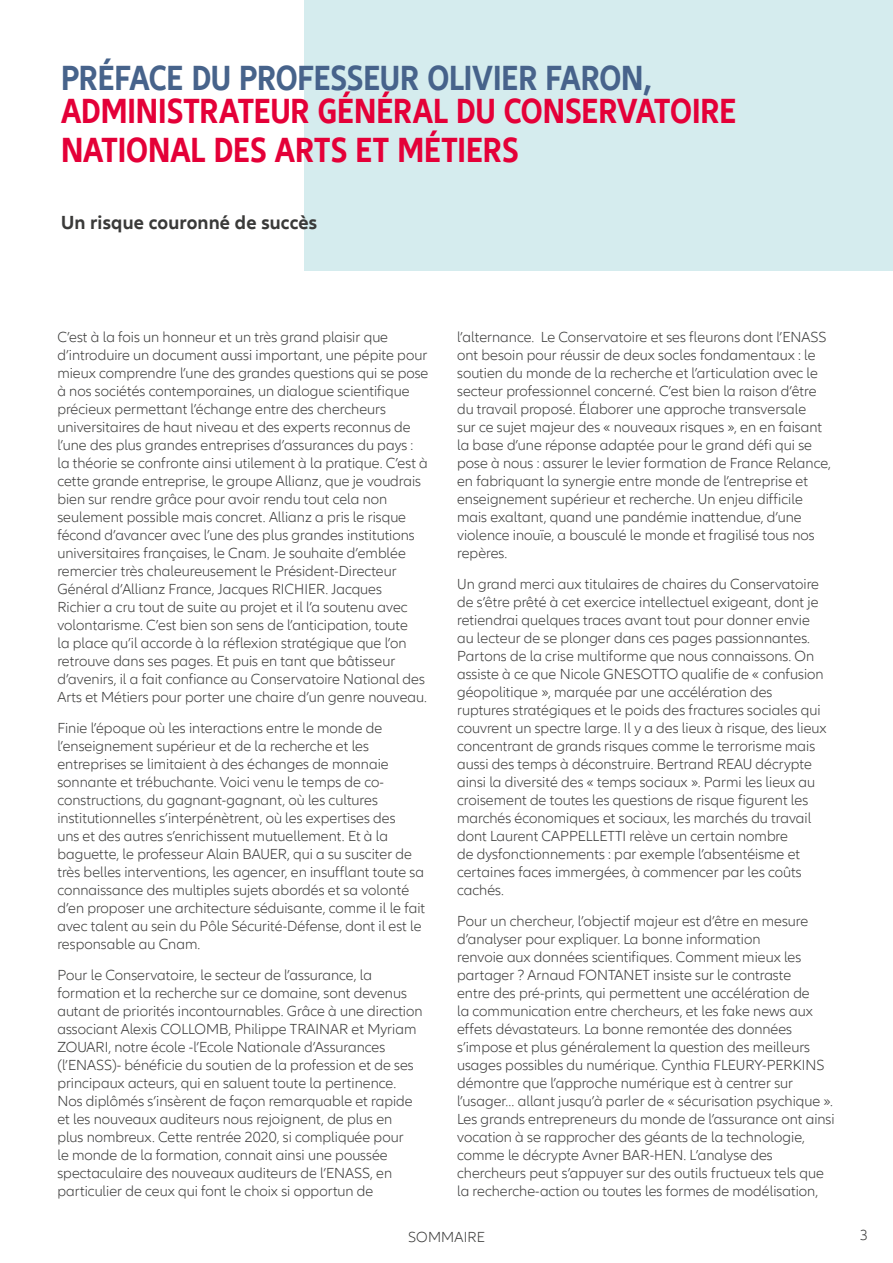
<style>
.page{position:relative;width:893px;height:1263px;background:#fff}
.page>*{position:absolute;margin:0;border:0;box-sizing:border-box;transform-origin:0 0}
.t1{font:700 condensed 36px/39px "Allianz Neo";color:#e40038}
.t2{font:700 condensed 36px "Allianz Neo";letter-spacing:-.005em;color:#47638b}
.t3{font:700 19.5px "Allianz Neo";letter-spacing:.01em;color:#3a3a39}
.t4{font:300 15px/18px "Allianz Neo";color:#3a3a39}
</style>
<div class="page">
<div style="left:304px;top:0;width:589px;height:271px;background:#d5ecee"></div>
<h1 class="t2" style="left:61px;top:57px;width:592px">PRÉFACE DU PROFESSEUR OLIVIER FARON,</h1>
<h1 class="t1" style="left:61px;top:92px;width:677px">ADMINISTRATEUR GÉNÉRAL DU CONSERVATOIRE<br>NATIONAL DES ARTS ET MÉTIERS</h1>
<h2 class="t3" style="left:61px;top:211px;width:258px">Un risque couronné de succès</h2>
<p class="t4" style="left:57px;top:329px;width:373px">C’est à la fois un honneur et un très grand plaisir que d’introduire un document aussi important, une pépite pour mieux comprendre l’une des grandes questions qui se pose à nos sociétés contemporaines, un dialogue scientifique précieux permettant l’échange entre des chercheurs universitaires de haut niveau et des experts reconnus de l’une des plus grandes entreprises d’assurances du pays : la théorie se confronte ainsi utilement à la pratique. C’est à cette grande entreprise, le groupe Allianz, que je voudrais bien sur rendre grâce pour avoir rendu tout cela non seulement possible mais concret. Allianz a pris le risque fécond d’avancer avec l’une des plus grandes institutions universitaires françaises, le Cnam. Je souhaite d’emblée remercier très chaleureusement le Président-Directeur Général d’Allianz France, Jacques RICHIER. Jacques Richier a cru tout de suite au projet et il l’a soutenu avec volontarisme. C’est bien son sens de l’anticipation, toute<br>la place qu’il accorde à la réflexion stratégique que l’on retrouve dans ses pages. Et puis en tant que bâtisseur d’avenirs, il a fait confiance au Conservatoire National des Arts et Métiers pour porter une chaire d’un genre nouveau.</p>
<p class="t4" style="left:57px;top:720px;width:369px">Finie l’époque où les interactions entre le monde de l’enseignement supérieur et de la recherche et les entreprises se limitaient à des échanges de monnaie sonnante et trébuchante. Voici venu le temps de co&shy;constructions, du gagnant-gagnant, où les cultures institutionnelles s’interpénètrent, où les expertises des<br>uns et des autres s’enrichissent mutuellement. Et à la baguette, le professeur Alain BAUER, qui a su susciter de très belles interventions, les agencer, en insufflant toute sa connaissance des multiples sujets abordés et sa volonté d’en proposer une architecture séduisante, comme il le fait avec talent au sein du Pôle Sécurité-Défense, dont il est le responsable au Cnam.</p>
<p class="t4" style="left:57px;top:966px;width:367px">Pour le Conservatoire, le secteur de l’assurance, la formation et la recherche sur ce domaine, sont devenus autant de priorités incontournables. Grâce à une direction associant Alexis COLLOMB, Philippe TRAINAR et Myriam ZOUARI, notre école -l’Ecole Nationale d’Assurances (l’ENASS)- bénéficie du soutien de la profession et de ses principaux acteurs, qui en saluent toute la pertinence.<br>Nos diplômés s’insèrent de façon remarquable et rapide et les nouveaux auditeurs nous rejoignent, de plus en<br>plus nombreux. Cette rentrée 2020, si compliquée pour<br>le monde de la formation, connait ainsi une poussée spectaculaire des nouveaux auditeurs de l’ENASS, en particulier de ceux qui font le choix si opportun de</p>
<p class="t4" style="left:457px;top:329px;width:375px">l’alternance. Le Conservatoire et ses fleurons dont l’ENASS ont besoin pour réussir de deux socles fondamentaux : le soutien du monde de la recherche et l’articulation avec le secteur professionnel concerné. C’est bien la raison d’être du travail proposé. Élaborer une approche transversale<br>sur ce sujet majeur des « nouveaux risques », en en faisant la base d’une réponse adaptée pour le grand défi qui se pose à nous : assurer le levier formation de France Relance, en fabriquant la synergie entre monde de l’entreprise et enseignement supérieur et recherche. Un enjeu difficile mais exaltant, quand une pandémie inattendue, d’une violence inouïe, a bousculé le monde et fragilisé tous nos repères.</p>
<p class="t4" style="left:457px;top:576px;width:371px">Un grand merci aux titulaires de chaires du Conservatoire de s’être prêté à cet exercice intellectuel exigeant, dont je retiendrai quelques traces avant tout pour donner envie au lecteur de se plonger dans ces pages passionnantes.<br>Partons de la crise multiforme que nous connaissons. On assiste à ce que Nicole GNESOTTO qualifie de « confusion géopolitique », marquée par une accélération des ruptures stratégiques et le poids des fractures sociales qui couvrent un spectre large. Il y a des lieux à risque, des lieux concentrant de grands risques comme le terrorisme mais aussi des temps à déconstruire. Bertrand REAU décrypte ainsi la diversité des « temps sociaux ». Parmi les lieux au croisement de toutes les questions de risque figurent les marchés économiques et sociaux, les marchés du travail dont Laurent CAPPELLETTI relève un certain nombre<br>de dysfonctionnements : par exemple l’absentéisme et certaines faces immergées, à commencer par les coûts cachés.</p>
<p class="t4" style="left:457px;top:912px;width:379px">Pour un chercheur, l’objectif majeur est d’être en mesure d’analyser pour expliquer. La bonne information<br>renvoie aux données scientifiques. Comment mieux les partager ? Arnaud FONTANET insiste sur le contraste<br>entre des pré-prints, qui permettent une accélération de<br>la communication entre chercheurs, et les fake news aux effets dévastateurs. La bonne remontée des données s’impose et plus généralement la question des meilleurs usages possibles du numérique. Cynthia FLEURY-PERKINS démontre que l’approche numérique est à centrer sur l’usager… allant jusqu’à parler de « sécurisation psychique ».<br>Les grands entrepreneurs du monde de l’assurance ont ainsi vocation à se rapprocher des géants de la technologie, comme le décrypte Avner BAR-HEN. L’analyse des chercheurs peut s’appuyer sur des outils fructueux tels que la recherche-action ou toutes les formes de modélisation,</p>
<p class="t4" style="left:408px;top:1228px;width:78px">SOMMAIRE</p>
<p class="t4" style="left:860px;top:1226px;width:10px">3</p>
</div>
